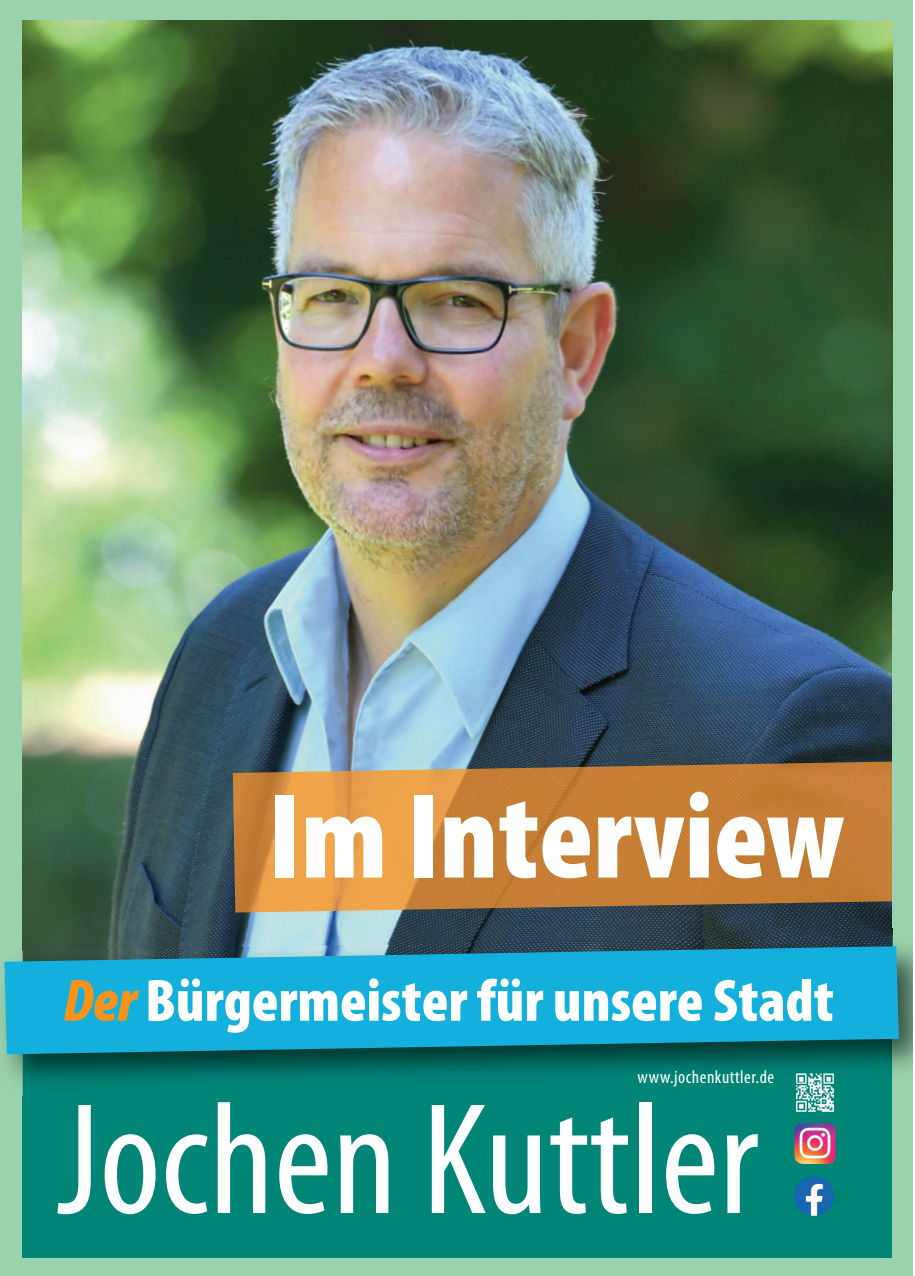
<style>
.page{position:relative;width:915px;height:1276px;background:#fff}
.page>*{position:absolute;margin:0;border:0;box-sizing:border-box;transform-origin:0 0}
.t1{font:condensed 160.05px "Myriad Pro";color:#fff}
.t2{font:900 condensed 121.95px "Myriad Pro";color:#fff}
.t3{font:900 condensed 60.22px "Myriad Pro";color:#fff}
.t4{font:condensed 18.3px "Myriad Pro";letter-spacing:.03em;color:#fff}
.s1{font-style:italic;color:#f7931d}
</style>
<div class="page">
<div style="left:0;top:0;width:912px;height:1276px;background:#9ad2ae"></div>
<div style="left:23px;top:21px;width:868px;height:1236px;background:#008577"></div>
<img style="left:23px;top:21px;width:868px;height:1060px">
<img style="left:891px;top:935px;width:21px;height:145px">
<img style="left:3px;top:991px;width:20px;height:105px">
<img style="left:23px;top:935px;width:868px;height:11px">
<svg style="left:4px;top:946px;width:894px;height:108px;background:#16a3ca"></svg>
<img style="left:233px;top:761px;width:658px;height:151px">
<img style="left:792px;top:1070px;width:44px;height:42px">
<img style="left:794px;top:1176px;width:39px;height:40px">
<img style="left:794px;top:1123px;width:41px;height:41px">
<p class="t2" style="left:268px;top:795px;width:577px">Im Interview</p>
<p class="t3" style="left:63px;top:980px;width:772px"><span class="s1">Der</span> Bürgermeister für unsere Stadt</p>
<p class="t4" style="left:637px;top:1071px;width:138px">www.jochenkuttler.de</p>
<p class="t1" style="left:57px;top:1104px;width:703px">Jochen Kuttler</p>
</div>
